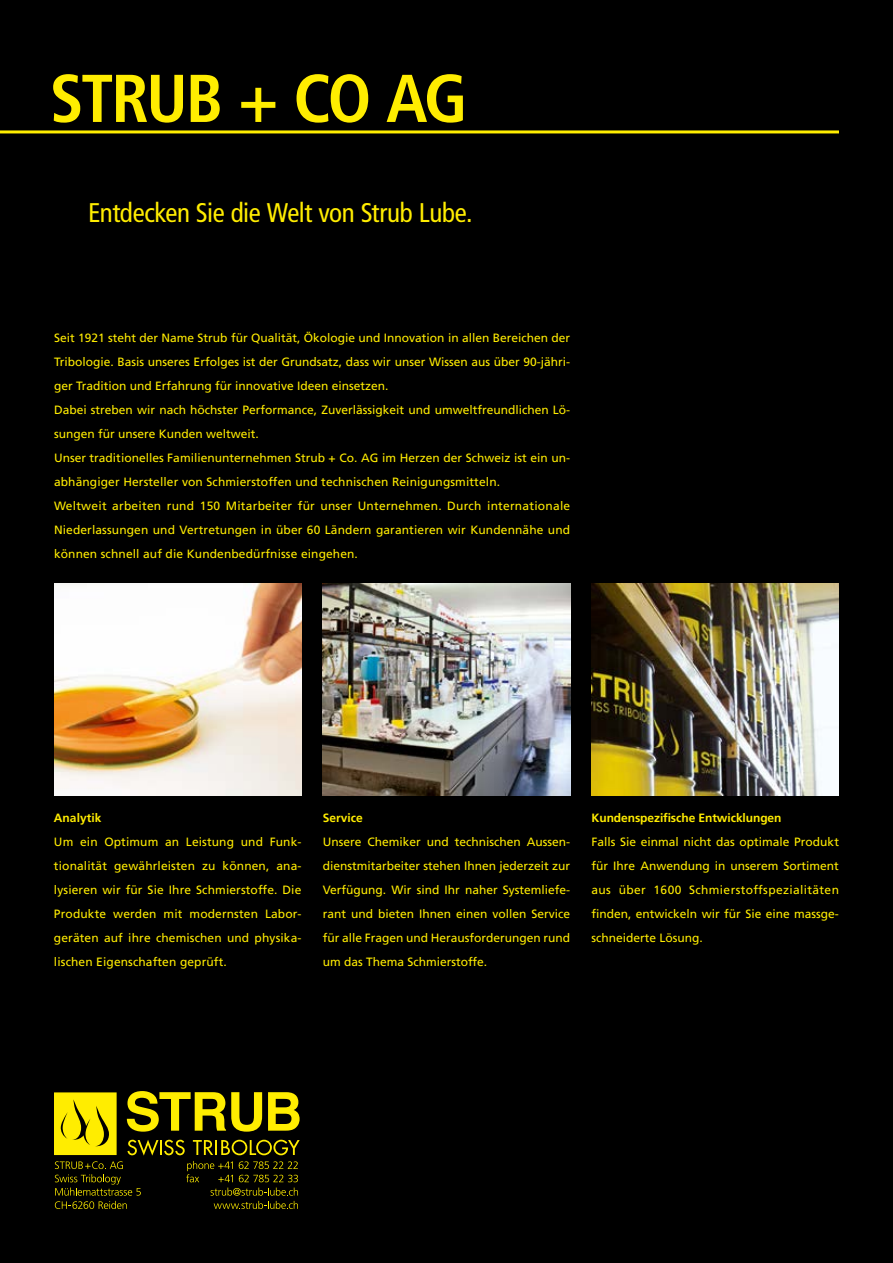
<style>
.page{position:relative;width:893px;height:1263px;background:#000}
.page>*{position:absolute;margin:0;border:0;box-sizing:border-box;transform-origin:0 0}
.t1{font:700 condensed 67.5px "Frutiger LT Com";letter-spacing:-.04em;color:#ffed00}
.t2{font:condensed 27px "Frutiger LT Com";letter-spacing:-.015em;color:#ffed00}
.t3{font:12px/24px "Frutiger LT Com";color:#ffed00;text-align:justify}
.t4{font:700 12px "Frutiger LT Com";letter-spacing:-.005em;color:#ffed00}
</style>
<div class="page">
<svg style="left:127px;top:1091px;width:135px;height:41px"></svg>
<svg style="left:268px;top:1092px;width:32px;height:39px"></svg>
<svg style="left:54px;top:1092px;width:63px;height:63px;background:#e5d500"></svg>
<svg style="left:127px;top:1140px;width:58px;height:15px"></svg>
<svg style="left:193px;top:1140px;width:107px;height:15px"></svg>
<svg style="left:55px;top:1161px;width:86px;height:48px"></svg>
<svg style="left:186px;top:1161px;width:112px;height:48px"></svg>
<hr style="left:0;top:130px;width:839px;height:3px;background:#ffed00">
<img style="left:323px;top:583px;width:247px;height:213px">
<img style="left:591px;top:583px;width:248px;height:213px">
<img style="left:54px;top:583px;width:247px;height:213px">
<h1 class="t1" style="left:50px;top:58px;width:419px">STRUB + CO AG</h1>
<h2 class="t2" style="left:88px;top:197px;width:386px">Entdecken Sie die Welt von Strub Lube.</h2>
<p class="t3" style="left:54px;top:326px;width:518px;text-align:left">Seit 1921 steht der Name Strub für Qualität, Ökologie und Innovation in allen Bereichen der Tribologie. Basis unseres Erfolges ist der Grundsatz, dass wir unser Wissen aus über 90-jähri&shy;ger Tradition und Erfahrung für innovative Ideen einsetzen.<br>Dabei streben wir nach höchster Performance, Zuverlässigkeit und umweltfreundlichen Lö&shy;sungen für unsere Kunden weltweit.<br>Unser traditionelles Familienunternehmen Strub + Co. AG im Herzen der Schweiz ist ein un&shy;abhängiger Hersteller von Schmierstoffen und technischen Reinigungsmitteln.<br>Weltweit arbeiten rund 150 Mitarbeiter für unser Unternehmen. Durch internationale Niederlassungen und Vertretungen in über 60 Ländern garantieren wir Kundennähe und können schnell auf die Kundenbedürfnisse eingehen.</p>
<p class="t4" style="left:54px;top:811px;width:49px">Analytik</p>
<p class="t3" style="left:54px;top:830px;width:249px">Um ein Optimum an Leistung und Funk&shy;tionalität gewährleisten zu können, ana&shy;lysieren wir für Sie Ihre Schmierstoffe. Die Produkte werden mit modernsten Labor&shy;geräten auf ihre chemischen und physika&shy;lischen Eigenschaften geprüft.</p>
<p class="t4" style="left:323px;top:811px;width:42px">Service</p>
<p class="t3" style="left:323px;top:830px;width:249px">Unsere Chemiker und technischen Aussen&shy;dienstmitarbeiter stehen Ihnen jederzeit zur Verfügung. Wir sind Ihr naher Systemliefe&shy;rant und bieten Ihnen einen vollen Service für alle Fragen und Herausforderungen rund um das Thema Schmierstoffe.</p>
<p class="t4" style="left:591px;top:811px;width:192px">Kundenspezifische Entwicklungen</p>
<p class="t3" style="left:591px;top:830px;width:249px">Falls Sie einmal nicht das optimale Produkt für Ihre Anwendung in unserem Sortiment aus über 1600 Schmierstoffspezialitäten finden, entwickeln wir für Sie eine massge&shy;schneiderte Lösung.</p>
</div>
